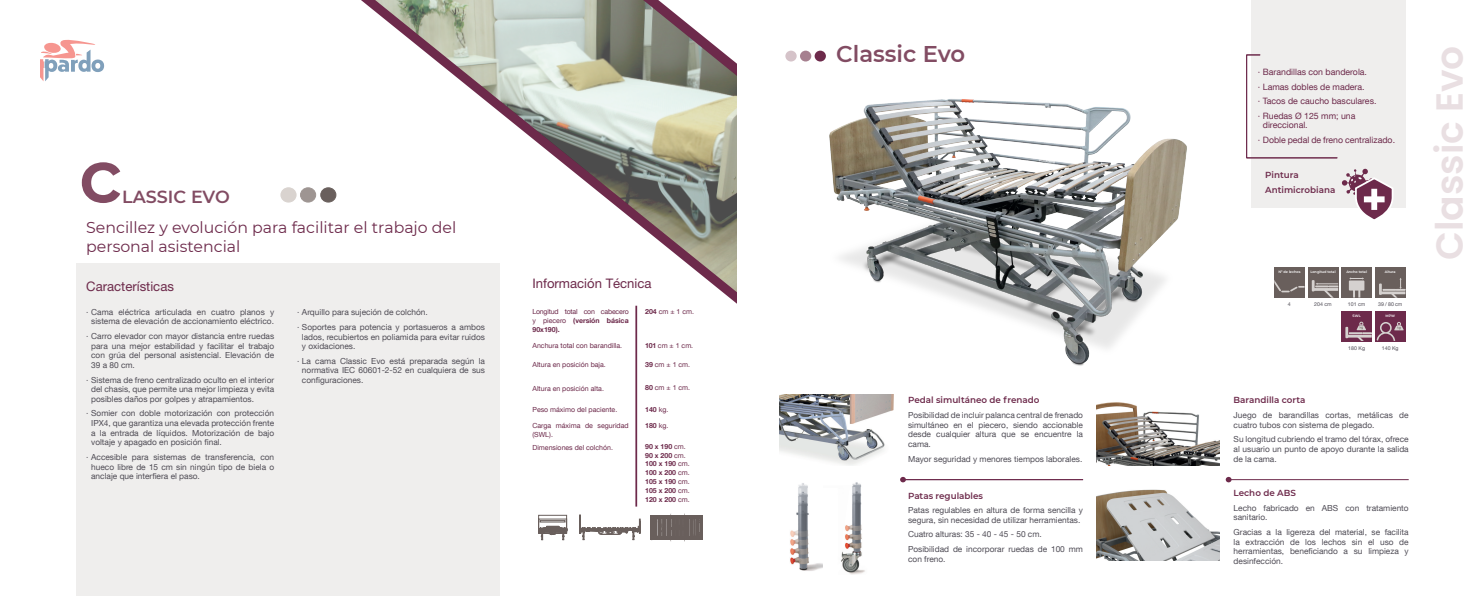
<style>
.page{position:relative;width:1474px;height:596px;background:#fff}
.page>*{position:absolute;margin:0;border:0;box-sizing:border-box;transform-origin:0 0}
.t1{font:600 74.38px "Montserrat";color:#824c63}
.t2{font:600 37.62px "Poppins";color:#e9dfe2}
.t3{font:600 22.75px "Montserrat";color:#824c63}
.t4{font:600 17.5px "Montserrat";color:#824c63}
.t5{font:15.75px/18.9px "Montserrat";color:#6d2a4b}
.t6{font:13.12px "Helvetica Neue LT Pro";color:#6d2a4b}
.t7{font:8.75px/14.6px "Helvetica Neue LT Com";color:#6d2a4b}
.t8{font:600 8.75px/14.6px "Montserrat";color:#6d2a4b}
.t9{font:8.31px/9.6px "Helvetica Neue LT Com";color:#4f4c55;text-align:justify}
.t10{font:7px/8.8px "Helvetica Neue LT Com";color:#6d2a4b;text-align:justify}
.t11{font:700 7px/8.8px "Helvetica Neue LT Com";color:#6d2a4b}
.t12{font:5.25px "Helvetica Neue LT Com";color:#4f4c55}
.t13{font:600 3.41px "Montserrat";color:#fff}
.s1{font-weight:700}
.s2{font-weight:400}
</style>
<div class="page">
<svg style="left:282px;top:0;width:455px;height:316px"></svg>
<div style="left:76px;top:263px;width:424px;height:332px;background:#efeeed"></div>
<div style="left:321px;top:188px;width:15px;height:14px;background:#695f5c;border-radius:50%"></div>
<div style="left:320px;top:187px;width:16px;height:15px;border:1px solid #695f5c;border-radius:50%"></div>
<div style="left:300px;top:188px;width:16px;height:14px;background:#9e9592;border-radius:50%"></div>
<div style="left:300px;top:187px;width:16px;height:15px;border:1px solid #9e9592;border-radius:50%"></div>
<div style="left:281px;top:188px;width:15px;height:14px;background:#d9d3cf;border-radius:50%"></div>
<div style="left:280px;top:187px;width:16px;height:15px;border:1px solid #d9d3cf;border-radius:50%"></div>
<div style="left:814px;top:51px;width:12px;height:10px;background:#6d2a4b;border-radius:50%"></div>
<div style="left:800px;top:51px;width:11px;height:10px;background:#a6808f;border-radius:50%"></div>
<div style="left:785px;top:51px;width:11px;height:10px;background:#d5c3c9;border-radius:50%"></div>
<div style="left:1251px;top:0;width:154px;height:207px;background:#efeeed"></div>
<svg style="left:900px;top:476px;width:5px;height:6px"></svg>
<svg style="left:1225px;top:476px;width:6px;height:6px"></svg>
<hr style="left:1228px;top:479px;width:180px;height:1px;background:#6d2a4b">
<svg style="left:40px;top:39px;width:64px;height:42px"></svg>
<img style="left:736px;top:92px;width:451px;height:274px">
<img style="left:841px;top:482px;width:24px;height:92px">
<img style="left:790px;top:483px;width:33px;height:88px">
<img style="left:1096px;top:402px;width:123px;height:63px">
<img style="left:779px;top:395px;width:114px;height:70px">
<img style="left:1096px;top:489px;width:123px;height:71px">
<hr style="left:635px;top:305px;width:2px;height:201px;background:#6d2a4b">
<hr style="left:903px;top:479px;width:180px;height:1px;background:#6d2a4b">
<svg style="left:538px;top:514px;width:165px;height:25px"></svg>
<svg style="left:1246px;top:54px;width:159px;height:166px"></svg>
<svg style="left:1274px;top:267px;width:131px;height:31px;background:#817976"></svg>
<svg style="left:1341px;top:311px;width:64px;height:30px;background:#844f69"></svg>
<h1 class="t1" style="left:79px;top:123px;width:45px">c</h1>
<h3 class="t4" style="left:122px;top:184px;width:109px">LASSIC EVO</h3>
<h3 class="t5" style="left:86px;top:217px;width:372px">Sencillez y evolución para facilitar el trabajo del personal asistencial</h3>
<h3 class="t6" style="left:86px;top:278px;width:89px">Características</h3>
<p class="t9" style="left:86px;top:306px;width:189px;text-align:center">· Cama eléctrica articulada en cuatro planos y sistema de elevación de accionamiento eléctrico.</p>
<p class="t9" style="left:91px;top:331px;width:184px;text-indent:-5px">· Carro elevador con mayor distancia entre ruedas para una mejor estabilidad y facilitar el trabajo con grúa del personal asistencial. Elevación de 39 a 80 cm.</p>
<p class="t9" style="left:91px;top:374px;width:184px;text-indent:-5px">· Sistema de freno centralizado oculto en el interior del chasis, que permite una mejor limpieza y evita posibles daños por golpes y atrapamientos.</p>
<p class="t9" style="left:91px;top:408px;width:184px;text-indent:-5px">· Somier con doble motorización con protección IPX4, que garantiza una elevada protección frente a la entrada de líquidos. Motorización de bajo voltaje y apagado en posición final.</p>
<p class="t9" style="left:91px;top:451px;width:184px;text-indent:-5px">· Accesible para sistemas de transferencia, con hueco libre de 15 cm sin ningún tipo de biela o anclaje que interfiera el paso.</p>
<p class="t9" style="left:297px;top:305px;width:189px;line-height:14.6px">· Arquillo para sujeción de colchón.<br>· Soportes para potencia y portasueros a ambos</p>
<p class="t9" style="left:302px;top:331px;width:184px">lados, recubiertos en poliamida para evitar ruidos y oxidaciones.</p>
<p class="t9" style="left:302px;top:355px;width:184px;text-indent:-5px">· La cama Classic Evo está preparada según la normativa IEC 60601-2-52 en cualquiera de sus configuraciones.</p>
<h3 class="t6" style="left:532px;top:275px;width:121px">Información Técnica</h3>
<p class="t10" style="left:532px;top:307px;width:98px">Longitud total con cabecero y piecero <span class="s1">(versión básica 90x190).</span></p>
<p class="t10" style="left:532px;top:341px;width:91px">Anchura total con barandilla.</p>
<p class="t10" style="left:532px;top:359px;width:75px">Altura en posición baja.</p>
<p class="t10" style="left:532px;top:383px;width:73px">Altura en posición alta.</p>
<p class="t10" style="left:532px;top:404px;width:86px">Peso máximo del paciente.</p>
<p class="t10" style="left:532px;top:420px;width:98px">Carga máxima de seguridad (SWL).</p>
<p class="t10" style="left:532px;top:443px;width:82px">Dimensiones del colchón.</p>
<p class="t10" style="left:645px;top:307px;width:50px"><span class="s1">204</span> cm ± 1 cm.</p>
<p class="t10" style="left:645px;top:341px;width:50px"><span class="s1">101</span> cm ± 1 cm.</p>
<p class="t10" style="left:645px;top:359px;width:47px"><span class="s1">39</span> cm ± 1 cm.</p>
<p class="t10" style="left:645px;top:383px;width:47px"><span class="s1">80</span> cm ± 1 cm.</p>
<p class="t11" style="left:645px;top:404px;width:25px">140 <span class="s2">kg.</span></p>
<p class="t11" style="left:645px;top:420px;width:25px">180 <span class="s2">kg.</span></p>
<p class="t11" style="left:645px;top:441px;width:46px">90 x 190 <span class="s2">cm.<br></span>90 x 200 <span class="s2">cm.<br></span>100 x 190 <span class="s2">cm.<br></span>100 x 200 <span class="s2">cm.<br></span>105 x 190 <span class="s2">cm.<br></span>105 x 200 <span class="s2">cm.<br></span>120 x 200 <span class="s2">cm.</span></p>
<h3 class="t3" style="left:836px;top:37px;width:130px">Classic Evo</h3>
<p class="t8" style="left:908px;top:392px;width:133px">Pedal simultáneo de frenado</p>
<p class="t9" style="left:908px;top:410px;width:176px">Posibilidad de incluir palanca central de frenado simultáneo en el piecero, siendo accionable desde cualquier altura que se encuentre la cama.</p>
<p class="t9" style="left:908px;top:453px;width:176px">Mayor seguridad y menores tiempos laborales.</p>
<p class="t8" style="left:908px;top:487px;width:76px">Patas regulables</p>
<p class="t9" style="left:908px;top:505px;width:176px">Patas regulables en altura de forma sencilla y segura, sin necesidad de utilizar herramientas.</p>
<p class="t9" style="left:908px;top:526px;width:176px;line-height:14.6px">Cuatro alturas: 35 - 40 - 45 - 50 cm.<br>Posibilidad de incorporar ruedas de 100 mm</p>
<p class="t9" style="left:908px;top:553px;width:39px">con freno.</p>
<p class="t7" style="left:1257px;top:64px;width:120px">· Barandillas con banderola.<br>· Lamas dobles de madera.<br>· Tacos de caucho basculares. · Ruedas Ø 125 mm; una</p>
<p class="t7" style="left:1257px;top:118px;width:139px;text-indent:5px">direccional.<br>· Doble pedal de freno centralizado.</p>
<p class="t8" style="left:1265px;top:167px;width:71px">Pintura<br>Antimicrobiana</p>
<p class="t13" style="left:1278px;top:269px;width:24px">Nº de lechos</p>
<p class="t13" style="left:1310px;top:269px;width:27px">Longitud total</p>
<p class="t13" style="left:1346px;top:269px;width:22px">Ancho total</p>
<p class="t13" style="left:1384px;top:269px;width:12px">Altura</p>
<p class="t12" style="left:1287px;top:300px;width:4px">4</p>
<p class="t12" style="left:1314px;top:300px;width:19px">204 cm</p>
<p class="t12" style="left:1347px;top:300px;width:19px">101 cm</p>
<p class="t12" style="left:1378px;top:300px;width:26px">39 / 80 cm</p>
<p class="t13" style="left:1352px;top:313px;width:10px">SWL</p>
<p class="t13" style="left:1385px;top:313px;width:11px">MPW</p>
<p class="t12" style="left:1348px;top:344px;width:18px">180 Kg</p>
<p class="t12" style="left:1381px;top:344px;width:18px">140 Kg</p>
<p class="t8" style="left:1233px;top:392px;width:73px">Barandilla corta</p>
<p class="t9" style="left:1233px;top:410px;width:177px">Juego de barandillas cortas, metálicas de cuatro tubos con sistema de plegado.</p>
<p class="t9" style="left:1233px;top:434px;width:177px">Su longitud cubriendo el tramo del tórax, ofrece al usuario un punto de apoyo durante la salida de la cama.</p>
<p class="t8" style="left:1233px;top:485px;width:64px">Lecho de ABS</p>
<p class="t9" style="left:1233px;top:502px;width:176px">Lecho fabricado en ABS con tratamiento sanitario.</p>
<p class="t9" style="left:1233px;top:526px;width:177px">Gracias a la ligereza del material, se facilita la extracción de los lechos sin el uso de herramientas, beneficiando a su limpieza y desinfección.</p>
<h2 class="t2" style="left:1427px;top:260px;width:216px;rotate:-90deg">Classic Evo</h2>
</div>
